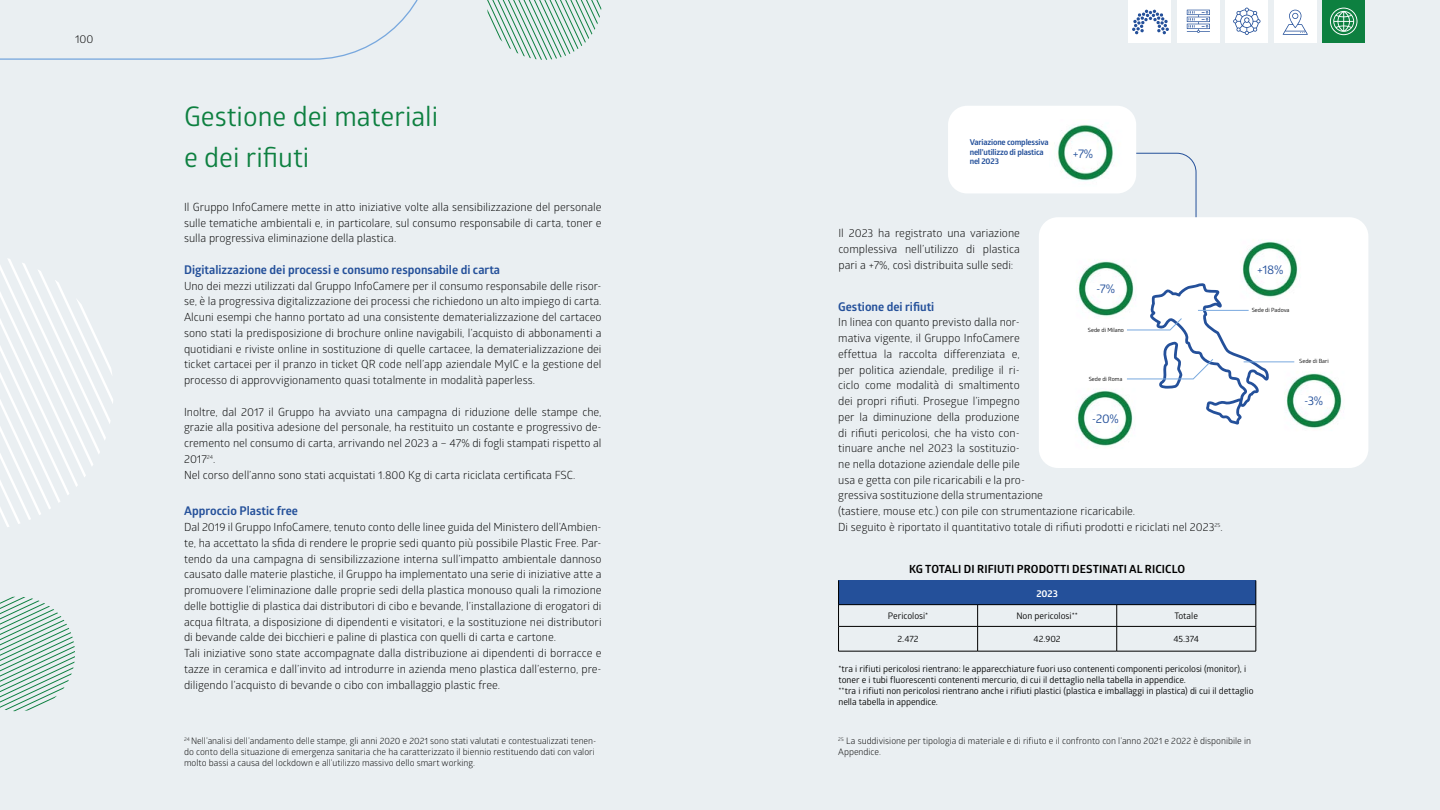
<style>
.page{position:relative;width:1440px;height:810px;background:#eaeff2}
.page>*{position:absolute;margin:0;border:0;box-sizing:border-box;transform-origin:0 0}
.t1{font:27px/41.2px "Glober";color:#0d8040}
.t2{font:12.38px "Glober";color:#24509a}
.t3{font:700 12px "Glober";color:#24509a}
.t4{font:11.25px/15.8px "Glober";color:#000;text-align:justify}
.t5{font:700 11.25px "Glober";letter-spacing:.01em;color:#000}
.t6{font:700 9.75px "Glober";color:#fff}
.t7{font:9px/10.8px "Glober";color:#000}
.t8{font:9px/10.8px "Glober";letter-spacing:-.005em;color:#000}
.t9{font:700 8.1px/9.8px "Glober";letter-spacing:-.02em;color:#24509a}
.t10{font:5.7px "Glober";color:#000}
</style>
<div class="page">
<svg style="left:0;top:0;width:418px;height:60px"></svg>
<svg style="left:487px;top:0;width:115px;height:60px"></svg>
<div style="left:839px;top:581px;width:417px;height:24px;background:#24509a"></div>
<hr style="left:838px;top:605px;width:140px;height:1px;background:#000">
<hr style="left:978px;top:605px;width:139px;height:1px;background:#000">
<hr style="left:1117px;top:605px;width:139px;height:1px;background:#000">
<hr style="left:838px;top:626px;width:140px;height:1px;background:#000">
<svg style="left:838px;top:581px;width:1px;height:70px"></svg>
<hr style="left:978px;top:626px;width:139px;height:1px;background:#000">
<svg style="left:978px;top:605px;width:1px;height:46px"></svg>
<hr style="left:1117px;top:626px;width:139px;height:1px;background:#000">
<svg style="left:1117px;top:605px;width:1px;height:46px"></svg>
<svg style="left:1256px;top:581px;width:1px;height:70px"></svg>
<hr style="left:838px;top:651px;width:140px;height:1px;background:#000">
<hr style="left:978px;top:651px;width:139px;height:1px;background:#000">
<hr style="left:1117px;top:651px;width:139px;height:1px;background:#000">
<svg style="left:1121px;top:153px;width:76px;height:64px"></svg>
<div style="left:1039px;top:217px;width:329px;height:251px;background:#fff;border-radius:19px"></div>
<div style="left:948px;top:106px;width:188px;height:87px;background:#fff;border-radius:19px"></div>
<img style="left:1057px;top:125px;width:56px;height:56px">
<img style="left:1077px;top:390px;width:55px;height:57px">
<img style="left:1272px;top:361px;width:70px;height:68px">
<img style="left:1078px;top:261px;width:55px;height:56px">
<img style="left:1242px;top:241px;width:56px;height:56px">
<svg style="left:1126px;top:283px;width:143px;height:142px"></svg>
<hr style="left:1244px;top:362px;width:50px;height:1px;background:#78a8de">
<svg style="left:0;top:597px;width:75px;height:114px"></svg>
<svg style="left:0;top:259px;width:113px;height:268px"></svg>
<div style="left:1177px;top:0;width:43px;height:43px;background:#fff"></div>
<svg style="left:1187px;top:10px;width:23px;height:23px"></svg>
<div style="left:1129px;top:0;width:42px;height:43px;background:#fff"></div>
<svg style="left:1132px;top:10px;width:37px;height:25px"></svg>
<div style="left:1226px;top:0;width:42px;height:43px;background:#fff"></div>
<svg style="left:1233px;top:8px;width:28px;height:27px"></svg>
<div style="left:1274px;top:0;width:43px;height:43px;background:#fff"></div>
<svg style="left:1283px;top:10px;width:25px;height:25px"></svg>
<div style="left:1322px;top:0;width:43px;height:43px;background:#0d8040"></div>
<svg style="left:1330px;top:8px;width:27px;height:27px"></svg>
<p class="t4" style="left:75px;top:30px;width:20px">100</p>
<h1 class="t1" style="left:184px;top:95px;width:256px">Gestione dei materiali e dei rifiuti</h1>
<p class="t9" style="left:970px;top:137px;width:80px">Variazione complessiva nell’utilizzo di plastica nel 2023</p>
<p class="t2" style="left:1073px;top:145px;width:22px">+7%</p>
<p class="t4" style="left:184px;top:199px;width:419px">Il Gruppo InfoCamere mette in atto iniziative volte alla sensibilizzazione del personale sulle tematiche ambientali e, in particolare, sul consumo responsabile di carta, toner e sulla progressiva eliminazione della plastica.</p>
<p class="t3" style="left:184px;top:261px;width:318px">Digitalizzazione dei processi e consumo responsabile di carta</p>
<p class="t4" style="left:184px;top:277px;width:419px">Uno dei mezzi utilizzati dal Gruppo InfoCamere per il consumo responsabile delle risor&shy;se, è la progressiva digitalizzazione dei processi che richiedono un alto impiego di carta.<br>Alcuni esempi che hanno portato ad una consistente dematerializzazione del cartaceo sono stati la predisposizione di brochure online navigabili, l’acquisto di abbonamenti a quotidiani e riviste online in sostituzione di quelle cartacee, la dematerializzazione dei ticket cartacei per il pranzo in ticket QR code nell’app aziendale MyIC e la gestione del processo di approvvigionamento quasi totalmente in modalità paperless.</p>
<p class="t4" style="left:184px;top:403px;width:419px;text-align:left">Inoltre, dal 2017 il Gruppo ha avviato una campagna di riduzione delle stampe che, grazie alla positiva adesione del personale, ha restituito un costante e progressivo de&shy;cremento nel consumo di carta, arrivando nel 2023 a – 47% di fogli stampati rispetto al 2017<sup>24</sup>.<br>Nel corso dell’anno sono stati acquistati 1.800 Kg di carta riciclata certificata FSC.</p>
<p class="t3" style="left:184px;top:502px;width:116px">Approccio Plastic free</p>
<p class="t4" style="left:184px;top:519px;width:419px;text-align:left">Dal 2019 il Gruppo InfoCamere, tenuto conto delle linee guida del Ministero dell’Ambien&shy;te, ha accettato la sfida di rendere le proprie sedi quanto più possibile Plastic Free. Par&shy;tendo da una campagna di sensibilizzazione interna sull’impatto ambientale dannoso causato dalle materie plastiche, il Gruppo ha implementato una serie di iniziative atte a promuovere l’eliminazione dalle proprie sedi della plastica monouso quali la rimozione delle bottiglie di plastica dai distributori di cibo e bevande, l’installazione di erogatori di acqua filtrata, a disposizione di dipendenti e visitatori, e la sostituzione nei distributori di bevande calde dei bicchieri e paline di plastica con quelli di carta e cartone.<br>Tali iniziative sono state accompagnate dalla distribuzione ai dipendenti di borracce e tazze in ceramica e dall’invito ad introdurre in azienda meno plastica dall’esterno, pre&shy;diligendo l’acquisto di bevande o cibo con imballaggio plastic free.</p>
<p class="t4" style="left:838px;top:225px;width:183px">Il 2023 ha registrato una variazione complessiva nell’utilizzo di plastica pari a +7%, così distribuita sulle sedi:</p>
<p class="t2" style="left:1096px;top:280px;width:20px">-7%</p>
<p class="t10" style="left:1088px;top:326px;width:38px">Sede di Milano</p>
<p class="t3" style="left:838px;top:298px;width:98px">Gestione dei rifiuti</p>
<p class="t4" style="left:838px;top:314px;width:386px;text-align:left">In linea con quanto previsto dalla nor-<br>mativa vigente, il Gruppo InfoCamere<br>effettua la raccolta differenziata e,<br>per politica aziendale, predilige il ri-<br>ciclo come modalità di smaltimento<br>dei propri rifiuti. Prosegue l’impegno<br>per la diminuzione della produzione<br>di rifiuti pericolosi, che ha visto con-<br>tinuare anche nel 2023 la sostituzio-<br>ne nella dotazione aziendale delle pile<br>usa e getta con pile ricaricabili e la pro-<br>gressiva sostituzione della strumentazione<br>(tastiere, mouse etc.) con pile con strumentazione ricaricabile.<br>Di seguito è riportato il quantitativo totale di rifiuti prodotti e riciclati nel 2023<sup>25</sup>.</p>
<p class="t10" style="left:1089px;top:375px;width:35px">Sede di Roma</p>
<p class="t2" style="left:1092px;top:410px;width:28px">-20%</p>
<p class="t2" style="left:1257px;top:261px;width:28px">+18%</p>
<p class="t10" style="left:1252px;top:306px;width:39px">Sede di Padova</p>
<p class="t10" style="left:1299px;top:357px;width:31px">Sede di Bari</p>
<p class="t2" style="left:1304px;top:392px;width:21px">-3%</p>
<p class="t5" style="left:909px;top:561px;width:278px">KG TOTALI DI RIFIUTI PRODOTTI DESTINATI AL RICICLO</p>
<p class="t6" style="left:1036px;top:587px;width:23px">2023</p>
<p class="t8" style="left:888px;top:610px;width:42px">Pericolosi*</p>
<p class="t8" style="left:1016px;top:610px;width:63px">Non pericolosi**</p>
<p class="t8" style="left:1175px;top:610px;width:25px">Totale</p>
<p class="t8" style="left:898px;top:633px;width:23px">2.472</p>
<p class="t8" style="left:1034px;top:633px;width:29px">42.902</p>
<p class="t8" style="left:1173px;top:633px;width:27px">45.374</p>
<p class="t8" style="left:838px;top:663px;width:417px">*tra i rifiuti pericolosi rientrano: le apparecchiature fuori uso contenenti componenti pericolosi (monitor), i toner e i tubi fluorescenti contenenti mercurio, di cui il dettaglio nella tabella in appendice.<br>**tra i rifiuti non pericolosi rientrano anche i rifiuti plastici (plastica e imballaggi in plastica) di cui il dettaglio nella tabella in appendice.</p>
<p class="t7" style="left:184px;top:735px;width:414px"><sup>24</sup> Nell’analisi dell’andamento delle stampe, gli anni 2020 e 2021 sono stati valutati e contestualizzati tenen&shy;do conto della situazione di emergenza sanitaria che ha caratterizzato il biennio restituendo dati con valori molto bassi a causa del lockdown e all’utilizzo massivo dello smart working.</p>
<p class="t7" style="left:838px;top:735px;width:414px"><sup>25</sup> La suddivisione per tipologia di materiale e di rifiuto e il confronto con l’anno 2021 e 2022 è disponibile in<br>Appendice.</p>
</div>
